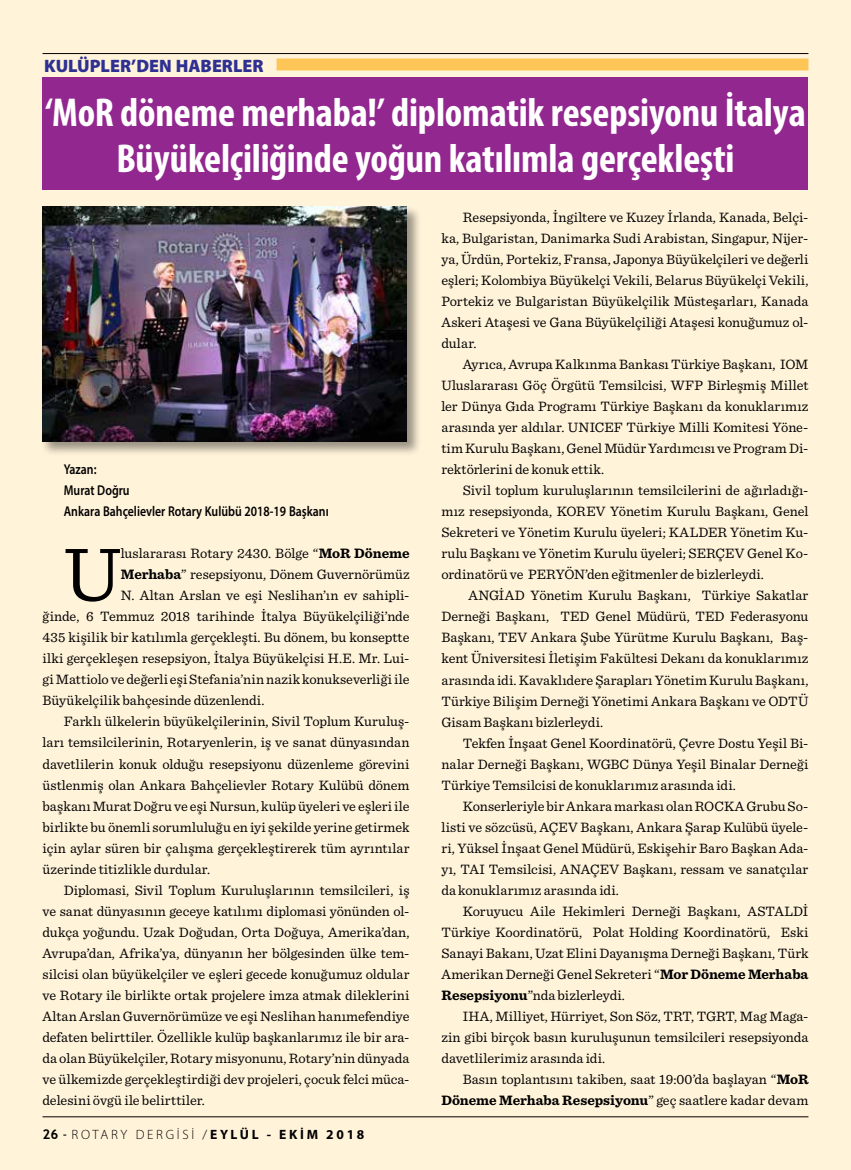
<style>
.page{position:relative;width:851px;height:1170px;background:#fff}
.page>*{position:absolute;margin:0;border:0;box-sizing:border-box;transform-origin:0 0}
.t1{font:78.6px "Sentinel";color:#000}
.t2{font:700 condensed 40.5px/46.5px "Myriad Pro";letter-spacing:-.005em;color:#fff;text-align:center}
.t3{font:900 18px "Myriad Pro";color:#2e3092}
.t4{font:14.25px/21px "Sentinel";color:#000;text-align:justify}
.t5{font:600 14.25px/21px "Myriad Pro";color:#000;scale:.83 1}
.t6{font:300 13.5px "Myriad Pro";letter-spacing:.2em;color:#000}
.s1{font-weight:700}
.s2{font-family:"Trebuchet MS";font-weight:700}
.s3{font-family:"Trebuchet MS";font-weight:400}
</style>
<div class="page">
<div style="left:0;top:0;width:850px;height:1169px;background:#fff3da"></div>
<hr style="left:43px;top:1116px;width:765px;height:1px;background:#000">
<hr style="left:43px;top:53px;width:765px;height:1px;background:#000">
<div style="left:276px;top:58px;width:532px;height:12px;background:#fec657"></div>
<div style="left:41px;top:205px;width:380px;height:251px;background:#000;opacity:.4"></div>
<img style="left:43px;top:207px;width:363px;height:235px">
<div style="left:43px;top:78px;width:765px;height:112px;background:#92278f"></div>
<p class="t3" style="left:44px;top:54px;width:221px">KULÜPLER’DEN HABERLER</p>
<h2 class="t2" style="left:45px;top:88px;width:762px">‘MoR döneme merhaba!’ diplomatik resepsiyonu İtalya<br>Büyükelçiliğinde yoğun katılımla gerçekleşti</h2>
<p class="t5" style="left:64px;top:458px;width:320px">Yazan:<br>Murat Doğru<br>Ankara Bahçelievler Rotary Kulübü 2018-19 Başkanı</p>
<h1 class="t1" style="left:64px;top:515px;width:59px">U</h1>
<p class="t4" style="left:121px;top:542px;width:290px">luslararası Rotary 2430. Bölge “<span class="s1">MoR Döneme</span></p>
<p class="t4" style="left:121px;top:563px;width:290px"><span class="s1">Merhaba</span>” resepsiyonu, Dönem Guvernörümüz</p>
<p class="t4" style="left:121px;top:584px;width:290px">N. Altan Arslan ve eşi Neslihan’ın ev sahipli-</p>
<p class="t4" style="left:43px;top:605px;width:368px">ğinde, 6 Temmuz 2018 tarihinde İtalya Büyükelçiliği’nde</p>
<p class="t4" style="left:43px;top:626px;width:368px">435 kişilik bir katılımla gerçekleşti. Bu dönem, bu konseptte</p>
<p class="t4" style="left:43px;top:647px;width:368px">ilki gerçekleşen resepsiyon, İtalya Büyükelçisi H.E. Mr. Lui-</p>
<p class="t4" style="left:43px;top:668px;width:368px">gi Mattiolo ve değerli eşi Stefania’nin nazik konukseverliği ile</p>
<p class="t4" style="left:43px;top:689px;width:223px">Büyükelçilik bahçesinde düzenlendi.</p>
<p class="t4" style="left:64px;top:710px;width:347px">Farklı ülkelerin büyükelçilerinin, Sivil Toplum Kuruluş-</p>
<p class="t4" style="left:43px;top:731px;width:368px">ları temsilcilerinin, Rotaryenlerin, iş ve sanat dünyasından</p>
<p class="t4" style="left:43px;top:752px;width:368px">davetlilerin konuk olduğu resepsiyonu düzenleme görevini</p>
<p class="t4" style="left:43px;top:773px;width:368px">üstlenmiş olan Ankara Bahçelievler Rotary Kulübü dönem</p>
<p class="t4" style="left:43px;top:794px;width:368px">başkanı Murat Doğru ve eşi Nursun, kulüp üyeleri ve eşleri ile</p>
<p class="t4" style="left:43px;top:815px;width:368px">birlikte bu önemli sorumluluğu en iyi şekilde yerine getirmek</p>
<p class="t4" style="left:43px;top:836px;width:368px">için aylar süren bir çalışma gerçekleştirerek tüm ayrıntılar</p>
<p class="t4" style="left:43px;top:857px;width:169px">üzerinde titizlikle durdular.</p>
<p class="t4" style="left:64px;top:878px;width:347px">Diplomasi, Sivil Toplum Kuruluşlarının temsilcileri, iş</p>
<p class="t4" style="left:43px;top:899px;width:368px">ve sanat dünyasının geceye katılımı diplomasi yönünden ol-</p>
<p class="t4" style="left:43px;top:920px;width:368px">dukça yoğundu. Uzak Doğudan, Orta Doğuya, Amerika’dan,</p>
<p class="t4" style="left:43px;top:941px;width:368px">Avrupa’dan, Afrika’ya, dünyanın her bölgesinden ülke tem-</p>
<p class="t4" style="left:43px;top:962px;width:368px">silcisi olan büyükelçiler ve eşleri gecede konuğumuz oldular</p>
<p class="t4" style="left:43px;top:983px;width:368px">ve Rotary ile birlikte ortak projelere imza atmak dileklerini</p>
<p class="t4" style="left:43px;top:1004px;width:368px">Altan Arslan Guvernörümüze ve eşi Neslihan hanımefendiye</p>
<p class="t4" style="left:43px;top:1025px;width:368px">defaten belirttiler. Özellikle kulüp başkanlarımız ile bir ara-</p>
<p class="t4" style="left:43px;top:1046px;width:368px">da olan Büyükelçiler, Rotary misyonunu, Rotary’nin dünyada</p>
<p class="t4" style="left:43px;top:1067px;width:368px">ve ülkemizde gerçekleştirdiği dev projeleri, çocuk felci müca-</p>
<p class="t4" style="left:43px;top:1088px;width:164px">delesini övgü ile belirttiler.</p>
<p class="t6" style="left:43px;top:1126px;width:323px"><span class="s2">26</span> <span class="s3">-</span> ROTARY DERGİSİ /<span class="s1">EYLÜL - EKİM 2018</span></p>
<p class="t4" style="left:441px;top:206px;width:368px;text-indent:21px">Resepsiyonda, İngiltere ve Kuzey İrlanda, Kanada, Belçi&shy;ka, Bulgaristan, Danimarka Sudi Arabistan, Singapur, Nijer&shy;ya, Ürdün, Portekiz, Fransa, Japonya Büyükelçileri ve değerli eşleri; Kolombiya Büyükelçi Vekili, Belarus Büyükelçi Vekili, Portekiz ve Bulgaristan Büyükelçilik Müsteşarları, Kanada Askeri Ataşesi ve Gana Büyükelçiliği Ataşesi konuğumuz ol&shy;dular.</p>
<p class="t4" style="left:441px;top:353px;width:368px;text-indent:21px">Ayrıca, Avrupa Kalkınma Bankası Türkiye Başkanı, IOM Uluslararası Göç Örgütü Temsilcisi, WFP Birleşmiş Millet ler Dünya Gıda Programı Türkiye Başkanı da konuklarımız arasında yer aldılar. UNICEF Türkiye Milli Komitesi Yöne&shy;tim Kurulu Başkanı, Genel Müdür Yardımcısı ve Program Di&shy;rektörlerini de konuk ettik.</p>
<p class="t4" style="left:441px;top:479px;width:368px;text-indent:21px">Sivil toplum kuruluşlarının temsilcilerini de ağırladığı&shy;mız resepsiyonda, KOREV Yönetim Kurulu Başkanı, Genel Sekreteri ve Yönetim Kurulu üyeleri; KALDER Yönetim Ku&shy;rulu Başkanı ve Yönetim Kurulu üyeleri; SERÇEV Genel Ko&shy;ordinatörü ve PERYÖN’den eğitmenler de bizlerleydi.</p>
<p class="t4" style="left:441px;top:584px;width:368px;text-indent:27px">ANGİAD Yönetim Kurulu Başkanı, Türkiye Sakatlar Derneği Başkanı, TED Genel Müdürü, TED Federasyonu Başkanı, TEV Ankara Şube Yürütme Kurulu Başkanı, Baş&shy;kent Üniversitesi İletişim Fakültesi Dekanı da konuklarımız arasında idi. Kavaklıdere Şarapları Yönetim Kurulu Başkanı, Türkiye Bilişim Derneği Yönetimi Ankara Başkanı ve ODTÜ Gisam Başkanı bizlerleydi.</p>
<p class="t4" style="left:441px;top:731px;width:368px;text-indent:21px">Tekfen İnşaat Genel Koordinatörü, Çevre Dostu Yeşil Bi&shy;nalar Derneği Başkanı, WGBC Dünya Yeşil Binalar Derneği Türkiye Temsilcisi de konuklarımız arasında idi.</p>
<p class="t4" style="left:441px;top:794px;width:368px;text-indent:21px">Konserleriyle bir Ankara markası olan ROCKA Grubu So&shy;listi ve sözcüsü, AÇEV Başkanı, Ankara Şarap Kulübü üyele&shy;ri, Yüksel İnşaat Genel Müdürü, Eskişehir Baro Başkan Ada&shy;yı, TAI Temsilcisi, ANAÇEV Başkanı, ressam ve sanatçılar da konuklarımız arasında idi.</p>
<p class="t4" style="left:441px;top:899px;width:368px;text-indent:21px">Koruyucu Aile Hekimleri Derneği Başkanı, ASTALDİ Türkiye Koordinatörü, Polat Holding Koordinatörü, Eski Sanayi Bakanı, Uzat Elini Dayanışma Derneği Başkanı, Türk Amerikan Derneği Genel Sekreteri “<span class="s1">Mor Döneme Merhaba Resepsiyonu</span>”nda bizlerleydi.</p>
<p class="t4" style="left:441px;top:1004px;width:368px;text-indent:21px">IHA, Milliyet, Hürriyet, Son Söz, TRT, TGRT, Mag Maga&shy;zin gibi birçok basın kuruluşunun temsilcileri resepsiyonda davetlilerimiz arasında idi.</p>
<p class="t4" style="left:441px;top:1067px;width:368px;text-align:right">Basın toplantısını takiben, saat 19:00’da başlayan “<span class="s1">MoR<br>Döneme Merhaba Resepsiyonu</span>” geç saatlere kadar devam</p>
</div>
